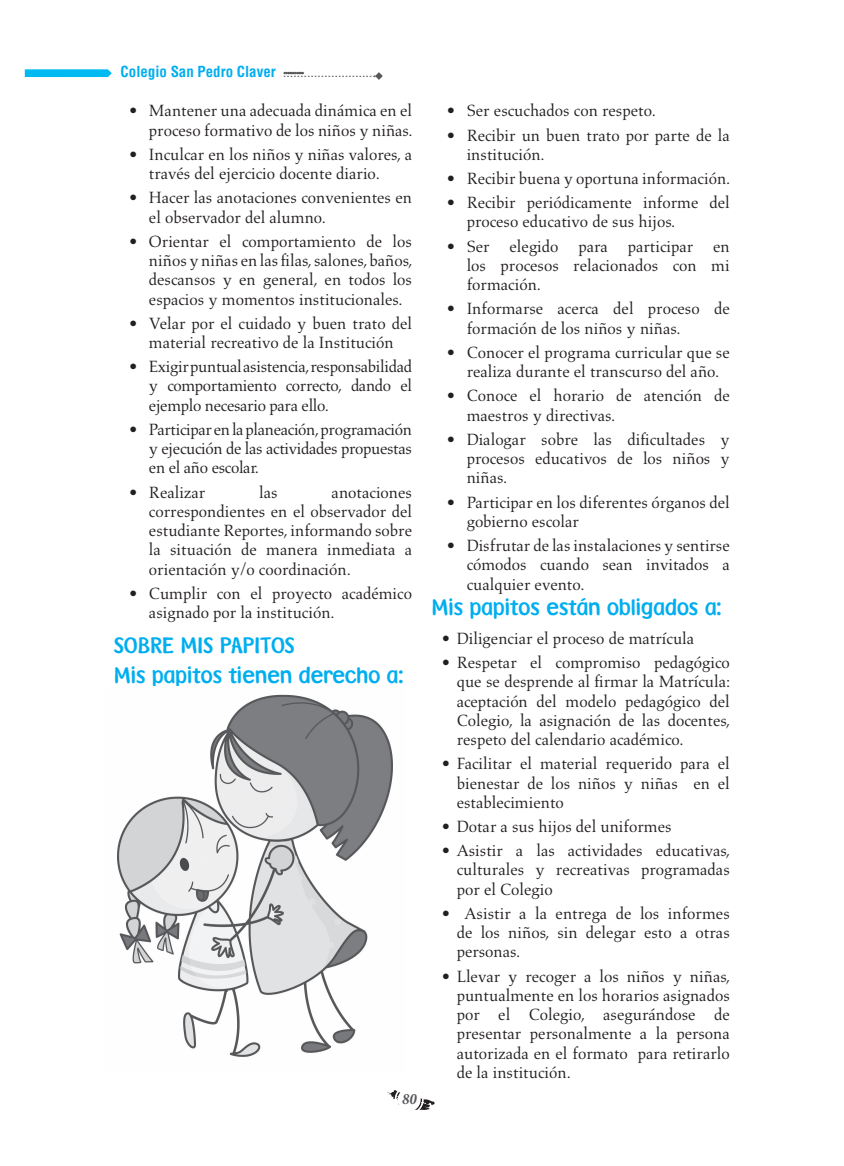
<style>
.page{position:relative;width:844px;height:1166px;background:#fff}
.page>*{position:absolute;margin:0;border:0;box-sizing:border-box;transform-origin:0 0}
.t1{font:21px/30.1px "Disney Simple";color:#00aeef}
.t2{font:16.62px/19.2px "Aldus LT Std";color:#231f20;text-align:justify}
.t3{font:italic 700 condensed 15.75px "Minion Pro";color:#57585a}
.t4{font:700 condensed 14.88px "Helvetica";color:#00aeef}
.s1{font-family:"Bebas Neue";font-weight:400;font-style:normal;font-stretch:normal;font-size:14px;color:#fff}
</style>
<div class="page">
<img style="left:117px;top:694px;width:276px;height:363px">
<svg style="left:387px;top:1090px;width:48px;height:20px"></svg>
<div style="left:394px;top:1085px;width:29px;height:29px;border:1px solid #fff;border-radius:50%"></div>
<div style="left:397px;top:1088px;width:23px;height:23px;background:#fff;border-radius:50%"></div>
<svg style="left:25px;top:69px;width:87px;height:8px"></svg>
<svg style="left:283px;top:72px;width:99px;height:8px"></svg>
<p class="t4" style="left:121px;top:62px;width:156px">Colegio San Pedro Claver</p>
<p class="t2" style="left:129px;top:101px;width:285px;text-align:right">• Mantener una adecuada dinámica en el proceso formativo de los niños y niñas.</p>
<p class="t2" style="left:149px;top:145px;width:264px;text-indent:-20px">• Inculcar en los niños y niñas valores, a través del ejercicio docente diario.</p>
<p class="t2" style="left:149px;top:188px;width:264px;text-indent:-20px">• Hacer las anotaciones convenientes en el observador del alumno.</p>
<p class="t2" style="left:149px;top:232px;width:265px;text-indent:-20px">• Orientar el comportamiento de los niños y niñas en las filas, salones, baños, descansos y en general, en todos los espacios y momentos institucionales.</p>
<p class="t2" style="left:129px;top:314px;width:284px;text-align:center">• Velar por el cuidado y buen trato del material recreativo de la Institución</p>
<p class="t2" style="left:149px;top:357px;width:264px;text-indent:-20px">• Exigir puntual asistencia, responsabilidad y comportamiento correcto, dando el ejemplo necesario para ello.</p>
<p class="t2" style="left:149px;top:420px;width:264px;text-indent:-20px">• Participar en la planeación, programación y ejecución de las actividades propuestas en el año escolar.</p>
<p class="t2" style="left:129px;top:483px;width:78px">• Realizar</p>
<p class="t2" style="left:259px;top:483px;width:20px">las</p>
<p class="t2" style="left:149px;top:483px;width:264px;text-indent:183px">anotaciones correspondientes en el observador del estudiante Reportes, informando sobre la situación de manera inmediata a orientación y/o coordinación.</p>
<p class="t2" style="left:149px;top:584px;width:264px;text-indent:-20px">• Cumplir con el proyecto académico asignado por la institución.</p>
<p class="t1" style="left:114px;top:629px;width:291px">SOBRE MIS PAPITOS<br>Mis papitos tienen derecho a:</p>
<p class="t3" style="left:402px;top:1088px;width:16px">80<span class="s1">80</span></p>
<p class="t2" style="left:446px;top:101px;width:210px">• Ser escuchados con respeto.</p>
<p class="t2" style="left:466px;top:126px;width:264px;text-indent:-20px">• Recibir un buen trato por parte de la institución.</p>
<p class="t2" style="left:446px;top:169px;width:285px">• Recibir buena y oportuna información.</p>
<p class="t2" style="left:466px;top:193px;width:264px;text-indent:-20px">• Recibir periódicamente informe del proceso educativo de sus hijos.</p>
<p class="t2" style="left:466px;top:237px;width:264px;text-indent:-20px">• Ser elegido para participar en los procesos relacionados con mi formación.</p>
<p class="t2" style="left:466px;top:299px;width:264px;text-indent:-20px">• Informarse acerca del proceso de formación de los niños y niñas.</p>
<p class="t2" style="left:446px;top:343px;width:284px;text-align:center">• Conocer el programa curricular que se realiza durante el transcurso del año.</p>
<p class="t2" style="left:466px;top:386px;width:264px;text-indent:-20px">• Conoce el horario de atención de maestros y directivas.</p>
<p class="t2" style="left:466px;top:430px;width:264px;text-indent:-20px">• Dialogar sobre las dificultades y procesos educativos de los niños y niñas.</p>
<p class="t2" style="left:466px;top:493px;width:264px;text-indent:-20px">• Participar en los diferentes órganos del gobierno escolar</p>
<p class="t2" style="left:466px;top:536px;width:264px;text-indent:-20px">• Disfrutar de las instalaciones y sentirse cómodos cuando sean invitados a cualquier evento.</p>
<p class="t1" style="left:432px;top:591px;width:291px">Mis papitos están obligados a:</p>
<p class="t2" style="left:441px;top:629px;width:254px">• Diligenciar el proceso de matrícula</p>
<p class="t2" style="left:456px;top:653px;width:275px;text-indent:-15px">• Respetar el compromiso pedagógico que se desprende al firmar la Matrícula: aceptación del modelo pedagógico del Colegio, la asignación de las docentes, respeto del calendario académico.</p>
<p class="t2" style="left:456px;top:754px;width:274px;text-indent:-15px">• Facilitar el material requerido para el bienestar de los niños y niñas en el establecimiento</p>
<p class="t2" style="left:441px;top:817px;width:231px">• Dotar a sus hijos del uniformes</p>
<p class="t2" style="left:456px;top:841px;width:275px;text-indent:-15px">• Asistir a las actividades educativas, culturales y recreativas programadas por el Colegio</p>
<p class="t2" style="left:456px;top:904px;width:274px;text-indent:-15px">• Asistir a la entrega de los informes de los niños, sin delegar esto a otras personas.</p>
<p class="t2" style="left:456px;top:967px;width:275px;text-indent:-15px">• Llevar y recoger a los niños y niñas, puntualmente en los horarios asignados por el Colegio, asegurándose de presentar personalmente a la persona autorizada en el formato para retirarlo de la institución.</p>
</div>
